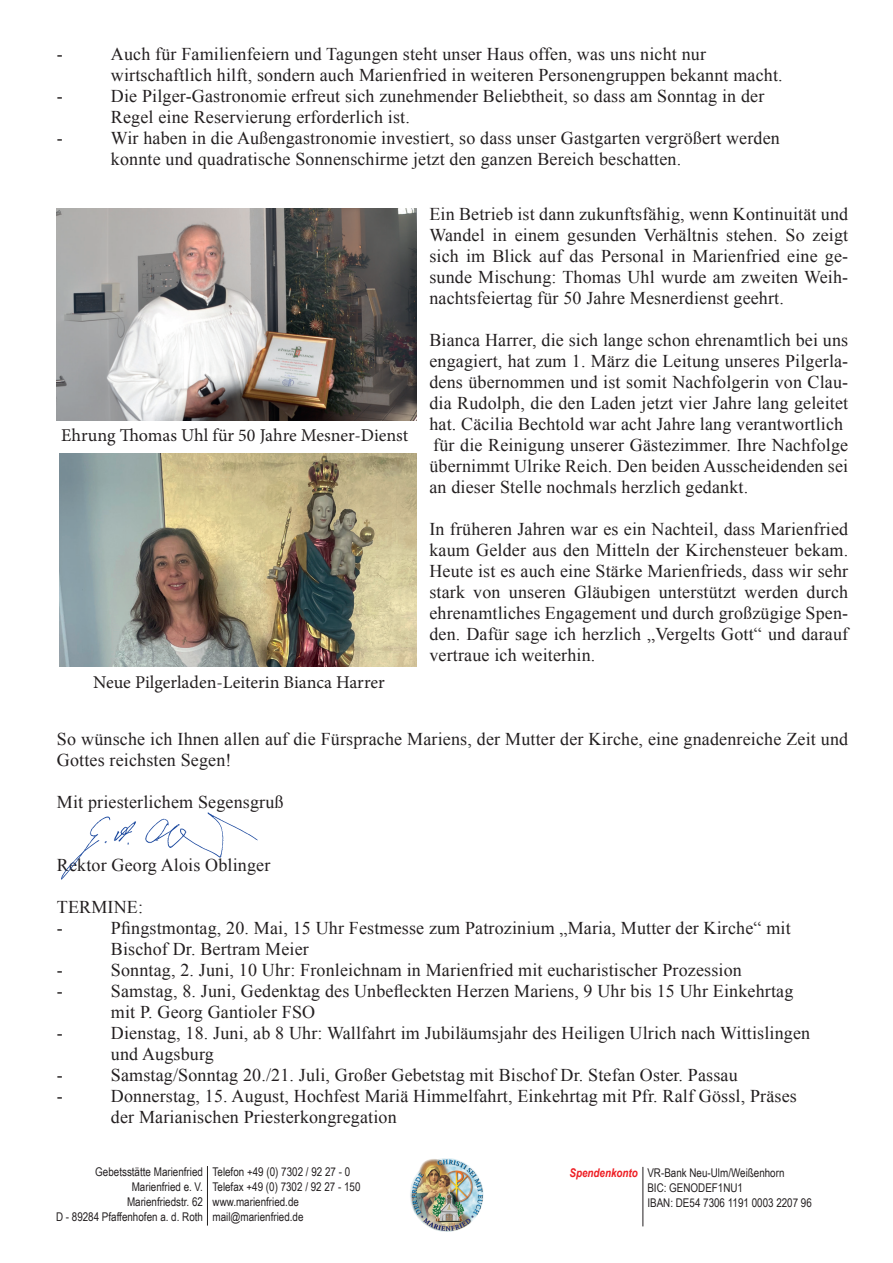
<style>
.page{position:relative;width:893px;height:1263px;background:#fff}
.page>*{position:absolute;margin:0;border:0;box-sizing:border-box;transform-origin:0 0}
.t1{font:18px/21px "Times New Roman";letter-spacing:.01em;color:#231f20}
.t2{font:18px "Minion Pro";color:#231f20}
.t3{font:12px/15px "Arial Narrow";color:#231f20}
.s1{font-weight:700;font-style:italic;color:#ee1d23}
</style>
<div class="page">
<img style="left:410px;top:1158px;width:74px;height:74px">
<hr style="left:207px;top:1166px;width:1px;height:59px;background:#231f20">
<hr style="left:642px;top:1167px;width:1px;height:59px;background:#231f20">
<svg style="left:145px;top:812px;width:113px;height:46px"></svg>
<svg style="left:61px;top:816px;width:75px;height:64px"></svg>
<img style="left:57px;top:208px;width:360px;height:213px">
<img style="left:59px;top:454px;width:358px;height:213px">
<p class="t1" style="left:57px;top:43px;width:7px">-</p>
<p class="t1" style="left:111px;top:43px;width:673px">Auch für Familienfeiern und Tagungen steht unser Haus offen, was uns nicht nur wirtschaftlich hilft, sondern auch Marienfried in weiteren Personengruppen bekannt macht.</p>
<p class="t1" style="left:57px;top:85px;width:7px">-</p>
<p class="t1" style="left:111px;top:85px;width:655px">Die Pilger-Gastronomie erfreut sich zunehmender Beliebtheit, so dass am Sonntag in der<br>Regel eine Reservierung erforderlich ist.</p>
<p class="t1" style="left:57px;top:127px;width:7px">-</p>
<p class="t1" style="left:111px;top:127px;width:670px">Wir haben in die Außengastronomie investiert, so dass unser Gastgarten vergrößert werden konnte und quadratische Sonnenschirme jetzt den ganzen Bereich beschatten.</p>
<p class="t1" style="left:429px;top:203px;width:420px;text-align:justify">Ein Betrieb ist dann zukunftsfähig, wenn Kontinuität und Wandel in einem gesunden Verhältnis stehen. So zeigt sich im Blick auf das Personal in Marienfried eine ge&shy;sunde Mischung: Thomas Uhl wurde am zweiten Weih&shy;nachtsfeiertag für 50 Jahre Mesnerdienst geehrt.</p>
<p class="t1" style="left:429px;top:329px;width:420px">Bianca Harrer, die sich lange schon ehrenamtlich bei uns engagiert, hat zum 1. März die Leitung unseres Pilgerla&shy;dens übernommen und ist somit Nachfolgerin von Clau&shy;dia Rudolph, die den Laden jetzt vier Jahre lang geleitet hat. Cäcilia Bechtold war acht Jahre lang verantwortlich für die Reinigung unserer Gästezimmer. Ihre Nachfolge übernimmt Ulrike Reich. Den beiden Ausscheidenden sei an dieser Stelle nochmals herzlich gedankt.</p>
<p class="t1" style="left:429px;top:518px;width:420px;text-align:justify">In früheren Jahren war es ein Nachteil, dass Marienfried kaum Gelder aus den Mitteln der Kirchensteuer bekam.<br>Heute ist es auch eine Stärke Marienfrieds, dass wir sehr stark von unseren Gläubigen unterstützt werden durch ehrenamtliches Engagement und durch großzügige Spen&shy;den. Dafür sage ich herzlich „Vergelts Gott“ und darauf vertraue ich weiterhin.</p>
<p class="t2" style="left:61px;top:423px;width:349px">Ehrung Thomas Uhl für 50 Jahre Mesner-Dienst</p>
<p class="t2" style="left:93px;top:670px;width:293px">Neue Pilgerladen-Leiterin Bianca Harrer</p>
<p class="t1" style="left:57px;top:728px;width:793px">So wünsche ich Ihnen allen auf die Fürsprache Mariens, der Mutter der Kirche, eine gnadenreiche Zeit und<br>Gottes reichsten Segen!</p>
<p class="t1" style="left:57px;top:791px;width:228px">Mit priesterlichem Segensgruß</p>
<p class="t1" style="left:57px;top:854px;width:215px">Rektor Georg Alois Oblinger</p>
<p class="t1" style="left:57px;top:896px;width:88px">TERMINE: -</p>
<p class="t1" style="left:111px;top:917px;width:681px">Pfingstmontag, 20. Mai, 15 Uhr Festmesse zum Patrozinium „Maria, Mutter der Kirche“ mit<br>Bischof Dr. Bertram Meier</p>
<p class="t1" style="left:57px;top:959px;width:7px">-</p>
<p class="t1" style="left:111px;top:959px;width:632px">Sonntag, 2. Juni, 10 Uhr: Fronleichnam in Marienfried mit eucharistischer Prozession</p>
<p class="t1" style="left:57px;top:980px;width:7px">-</p>
<p class="t1" style="left:111px;top:980px;width:684px">Samstag, 8. Juni, Gedenktag des Unbefleckten Herzen Mariens, 9 Uhr bis 15 Uhr Einkehrtag mit P. Georg Gantioler FSO</p>
<p class="t1" style="left:57px;top:1022px;width:7px">-</p>
<p class="t1" style="left:111px;top:1022px;width:701px">Dienstag, 18. Juni, ab 8 Uhr: Wallfahrt im Jubiläumsjahr des Heiligen Ulrich nach Wittislingen und Augsburg</p>
<p class="t1" style="left:57px;top:1064px;width:7px">-</p>
<p class="t1" style="left:111px;top:1064px;width:628px">Samstag/Sonntag 20./21. Juli, Großer Gebetstag mit Bischof Dr. Stefan Oster. Passau</p>
<p class="t1" style="left:57px;top:1085px;width:7px">-</p>
<p class="t1" style="left:111px;top:1085px;width:687px">Donnerstag, 15. August, Hochfest Mariä Himmelfahrt, Einkehrtag mit Pfr. Ralf Gössl, Präses der Marianischen Priesterkongregation</p>
<p class="t3" style="left:56px;top:1164px;width:149px;text-align:right">Gebetsstätte Marienfried<br>Marienfried e. V.<br>Marienfriedstr. 62<br>D - 89284 Pfaffenhofen a. d. Roth</p>
<p class="t3" style="left:213px;top:1164px;width:149px">Telefon +49 (0) 7302 / 92 27 - 0<br>Telefax +49 (0) 7302 / 92 27 - 150 www.marienfried.de mail@marienfried.de</p>
<p class="t3" style="left:647px;top:1165px;width:166px;text-indent:-78px"><span class="s1">Spendenkonto</span> VR-Bank Neu-Ulm/Weißenhorn<br>BIC: GENODEF1NU1<br>IBAN: DE54 7306 1191 0003 2207 96</p>
</div>
